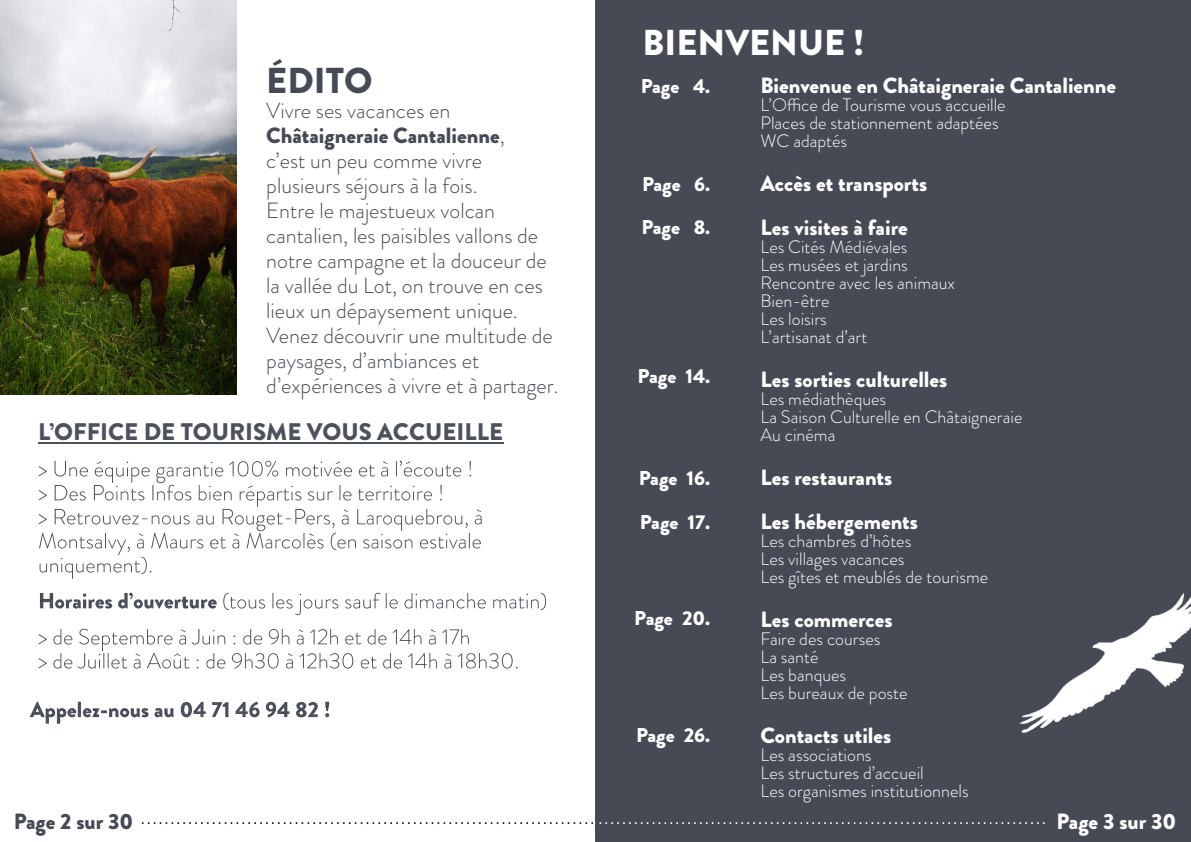
<style>
.page{position:relative;width:1191px;height:842px;background:#fff}
.page>*{position:absolute;margin:0;border:0;box-sizing:border-box;transform-origin:0 0}
.t1{font:900 36px "Brandon Grotesque";color:#fff}
.t2{font:900 36px "Brandon Grotesque";color:#464a55}
.t3{font:900 24px "Brandon Grotesque";color:rgb(70 74 85/.96)}
.t4{font:300 22px/25px "Brandon Grotesque";color:#464a55}
.t5{font:900 22px/44px "Brandon Grotesque";color:#fff}
.t6{font:900 22px "Brandon Grotesque";color:#464a55}
.t7{font:900 20px/42.8px "Brandon Grotesque";color:#fff}
.t8{font:300 18px/18px "Brandon Grotesque";color:#fff}
.s1{font-weight:900}
</style>
<div class="page">
<div style="left:595px;top:0;width:596px;height:842px;background:#464a55"></div>
<img style="left:1019px;top:593px;width:172px;height:140px">
<hr style="left:38px;top:442px;width:465px;height:1px;background:#4d515b">
<img style="left:39px;top:461px;width:126px;height:22px">
<img style="left:39px;top:485px;width:125px;height:15px">
<img style="left:39px;top:509px;width:120px;height:15px">
<img style="left:39px;top:533px;width:105px;height:22px">
<img style="left:40px;top:558px;width:100px;height:21px">
<img style="left:40px;top:593px;width:103px;height:15px">
<img style="left:223px;top:593px;width:99px;height:22px">
<img style="left:39px;top:629px;width:105px;height:22px">
<img style="left:39px;top:653px;width:101px;height:15px">
<img style="left:30px;top:701px;width:118px;height:23px">
<svg style="left:143px;top:822px;width:902px;height:2px"></svg>
<img style="left:0;top:0;width:237px;height:394px">
<h1 class="t2" style="left:266px;top:68px;width:108px">ÉDITO</h1>
<p class="t4" style="left:266px;top:101px;width:294px">Vivre ses vacances en<br><span class="s1">Châtaigneraie Cantalienne</span>,<br>c’est un peu comme vivre plusieurs séjours à la fois.<br>Entre le majestueux volcan cantalien, les paisibles vallons de notre campagne et la douceur de la vallée du Lot, on trouve en ces lieux un dépaysement unique.<br>Venez découvrir une multitude de paysages, d’ambiances et d’expériences à vivre et à partager.</p>
<h2 class="t3" style="left:38px;top:423px;width:466px">L’OFFICE DE TOURISME VOUS ACCUEILLE</h2>
<h1 class="t1" style="left:642px;top:30px;width:223px">BIENVENUE !</h1>
<p class="t7" style="left:640px;top:68px;width:71px">Page 4.</p>
<p class="t7" style="left:641px;top:166px;width:70px">Page 6.<br>Page 8.</p>
<p class="t7" style="left:637px;top:357px;width:74px">Page 14.</p>
<p class="t7" style="left:639px;top:460px;width:73px;line-height:43.4px">Page 16.<br>Page 17.</p>
<p class="t7" style="left:634px;top:600px;width:78px">Page 20.</p>
<p class="t7" style="left:636px;top:716px;width:76px">Page 26.</p>
<p class="t5" style="left:760px;top:67px;width:357px">Bienvenue en Châtaigneraie Cantalienne</p>
<p class="t8" style="left:760px;top:99px;width:247px">L’Office de Tourisme vous accueille<br>Places de stationnement adaptées<br>WC adaptés</p>
<p class="t5" style="left:760px;top:165px;width:168px">Accès et transports<br>Les visites à faire</p>
<p class="t8" style="left:760px;top:241px;width:196px">Les Cités Médiévales<br>Les musées et jardins<br>Rencontre avec les animaux<br>Bien-être<br>Les loisirs<br>L’artisanat d’art</p>
<p class="t5" style="left:760px;top:361px;width:188px">Les sorties culturelles</p>
<p class="t8" style="left:760px;top:393px;width:263px">Les médiathèques<br>La Saison Culturelle en Châtaigneraie<br>Au cinéma</p>
<p class="t5" style="left:760px;top:459px;width:159px">Les restaurants<br>Les hébergements</p>
<p class="t8" style="left:760px;top:535px;width:229px">Les chambres d’hôtes<br>Les villages vacances<br>Les gîtes et meublés de tourisme</p>
<p class="t5" style="left:760px;top:601px;width:134px">Les commerces</p>
<p class="t8" style="left:760px;top:633px;width:148px">Faire des courses<br>La santé<br>Les banques<br>Les bureaux de poste</p>
<p class="t5" style="left:760px;top:717px;width:132px">Contacts utiles</p>
<p class="t8" style="left:760px;top:749px;width:210px">Les associations<br>Les structures d’accueil<br>Les organismes institutionnels</p>
<p class="t6" style="left:14px;top:814px;width:121px">Page 2 sur 30</p>
<p class="t5" style="left:1056px;top:803px;width:121px">Page 3 sur 30</p>
</div>
